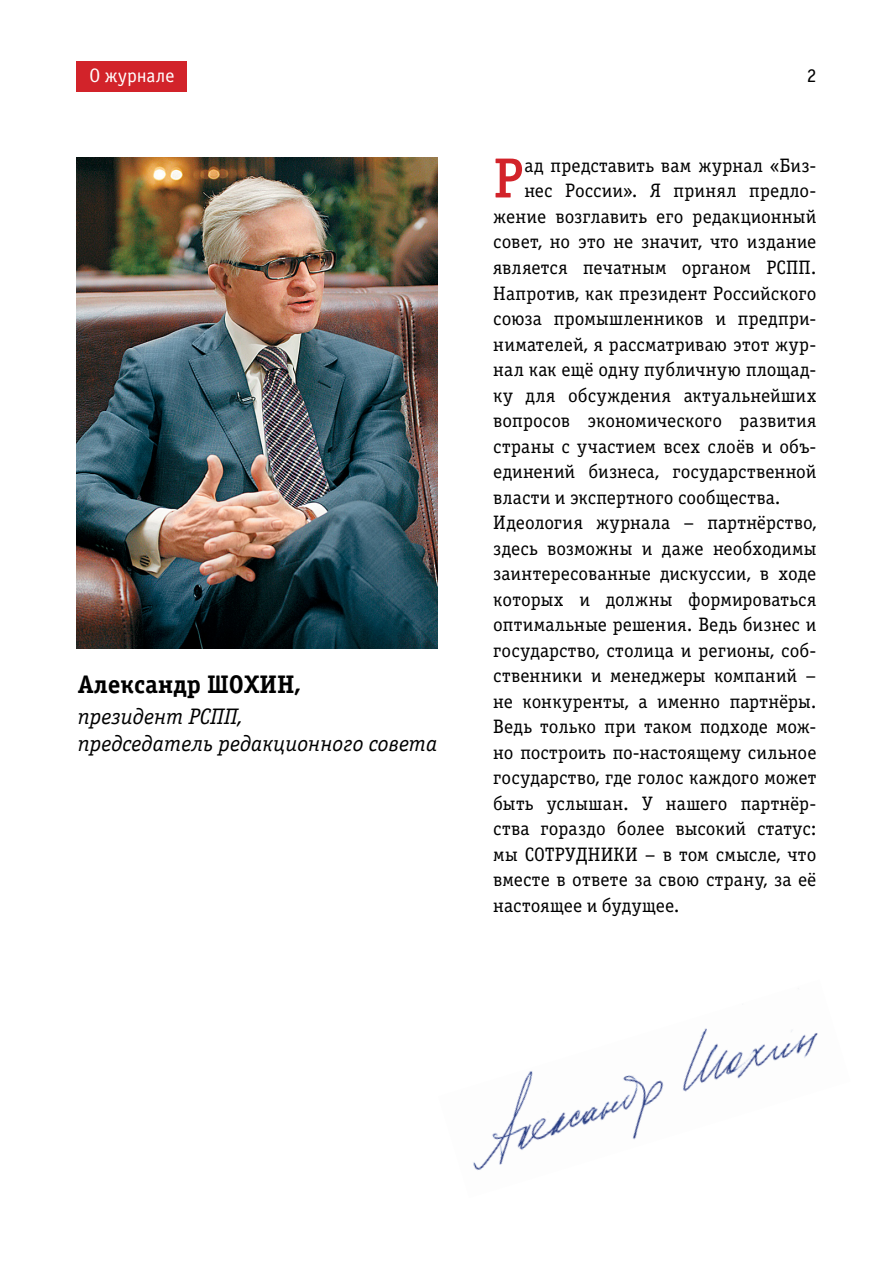
<style>
.page{position:relative;width:893px;height:1263px;background:#fff}
.page>*{position:absolute;margin:0;border:0;box-sizing:border-box;transform-origin:0 0}
.t1{font:56.7px "Officina Serif Medium C";color:#d2232a}
.t2{font:25.5px "Officina Serif Bold C";color:#000}
.t3{font:italic 22.5px/27px "Officina Serif Book C";color:#000}
.t4{font:19.5px "Officina Serif Book C";letter-spacing:.005em;color:#000}
.t5{font:19.5px "Officina Sans Book C";letter-spacing:.005em;color:#fff}
.t6{font:19.5px "Officina Sans Book C";color:#000}
</style>
<div class="page">
<div style="left:77px;top:61px;width:110px;height:30px;background:#d2232a"></div>
<img style="left:77px;top:157px;width:361px;height:491px">
<img style="left:473px;top:1028px;width:345px;height:142px">
<p class="t5" style="left:89px;top:65px;width:87px">О журнале</p>
<p class="t6" style="left:807px;top:65px;width:11px">2</p>
<h2 class="t2" style="left:78px;top:670px;width:224px">Александр ШОХИН,</h2>
<p class="t3" style="left:78px;top:703px;width:361px">президент РСПП,<br>председатель редакционного совета</p>
<h1 class="t1" style="left:493px;top:146px;width:31px">Р</h1>
<p class="t4" style="left:524px;top:155px;width:293px">ад представить вам журнал «Биз-</p>
<p class="t4" style="left:524px;top:180px;width:293px">нес России». Я принял предло-</p>
<p class="t4" style="left:493px;top:206px;width:325px">жение возглавить его редакционный</p>
<p class="t4" style="left:493px;top:231px;width:325px">совет, но это не значит, что издание</p>
<p class="t4" style="left:493px;top:257px;width:325px">является печатным органом РСПП.</p>
<p class="t4" style="left:493px;top:282px;width:325px">Напротив, как президент Российского</p>
<p class="t4" style="left:493px;top:308px;width:325px">союза промышленников и предпри-</p>
<p class="t4" style="left:493px;top:333px;width:325px">нимателей, я рассматриваю этот жур-</p>
<p class="t4" style="left:493px;top:359px;width:325px">нал как ещё одну публичную площад-</p>
<p class="t4" style="left:493px;top:384px;width:325px">ку для обсуждения актуальнейших</p>
<p class="t4" style="left:493px;top:410px;width:325px">вопросов экономического развития</p>
<p class="t4" style="left:493px;top:435px;width:325px">страны с участием всех слоёв и объ-</p>
<p class="t4" style="left:493px;top:461px;width:325px">единений бизнеса, государственной</p>
<p class="t4" style="left:493px;top:486px;width:289px">власти и экспертного сообщества.</p>
<p class="t4" style="left:493px;top:512px;width:325px">Идеология журнала – партнёрство,</p>
<p class="t4" style="left:493px;top:537px;width:325px">здесь возможны и даже необходимы</p>
<p class="t4" style="left:493px;top:563px;width:325px">заинтересованные дискуссии, в ходе</p>
<p class="t4" style="left:493px;top:588px;width:325px">которых и должны формироваться</p>
<p class="t4" style="left:493px;top:614px;width:325px">оптимальные решения. Ведь бизнес и</p>
<p class="t4" style="left:493px;top:639px;width:325px">государство, столица и регионы, соб-</p>
<p class="t4" style="left:493px;top:665px;width:325px">ственники и менеджеры компаний –</p>
<p class="t4" style="left:493px;top:690px;width:325px">не конкуренты, а именно партнёры.</p>
<p class="t4" style="left:493px;top:716px;width:325px">Ведь только при таком подходе мож-</p>
<p class="t4" style="left:493px;top:741px;width:325px">но построить по-настоящему сильное</p>
<p class="t4" style="left:493px;top:767px;width:325px">государство, где голос каждого может</p>
<p class="t4" style="left:493px;top:792px;width:325px">быть услышан. У нашего партнёр-</p>
<p class="t4" style="left:493px;top:818px;width:325px">ства гораздо более высокий статус:</p>
<p class="t4" style="left:493px;top:843px;width:325px">мы СОТРУДНИКИ – в том смысле, что</p>
<p class="t4" style="left:493px;top:869px;width:325px">вместе в ответе за свою страну, за её</p>
<p class="t4" style="left:493px;top:894px;width:188px">настоящее и будущее.</p>
</div>
